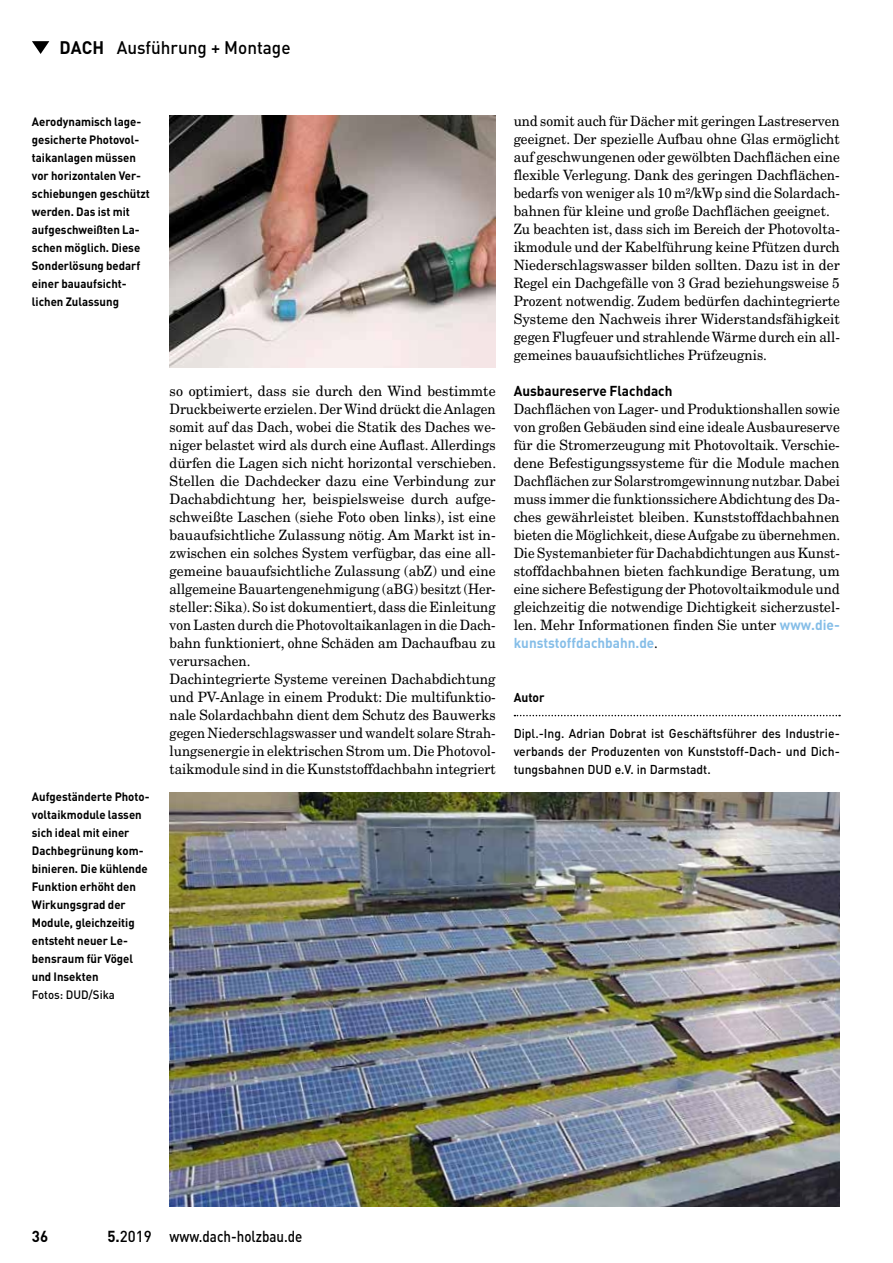
<style>
.page{position:relative;width:893px;height:1263px;background:#fff}
.page>*{position:absolute;margin:0;border:0;box-sizing:border-box;transform-origin:0 0}
.t1{font:500 18px "DIN Pro";color:#000;scale:.95 1}
.t2{font:500 15.75px "DIN Pro";color:#000;scale:.95 1}
.t3{font:700 15.75px "DIN Pro";color:#000;scale:.95 1}
.t4{font:14.25px/18px "New Century Schlbk LT Std";color:#000;scale:.94 1}
.t5{font:14.25px/18px "New Century Schlbk LT Std";color:#000}
.t6{font:700 14.25px "DIN Pro";color:#000;scale:.95 1}
.t7{font:700 14.25px "DIN Pro";color:#86bee8;scale:.95 1}
.t8{font:500 12.75px/18px "DIN Pro";color:#000;text-align:justify;scale:.95 1}
.t9{font:700 12.75px "DIN Pro";color:#000;scale:.95 1}
.t10{font:700 12px/18px "DIN Pro";color:#000;scale:.95 1}
.t11{font:500 12px "DIN Pro";color:#000;scale:.95 1}
.s1{font-weight:700}
.s2{font-family:"DIN Pro";font-weight:700;color:#86bee8}
.s3{font-family:"Myriad Pro";font-weight:400;color:#000}
</style>
<div class="page">
<svg style="left:32px;top:41px;width:17px;height:13px"></svg>
<img style="left:170px;top:115px;width:326px;height:252px">
<img style="left:170px;top:792px;width:670px;height:414px">
<svg style="left:514px;top:715px;width:326px;height:1px"></svg>
<p class="t1" style="left:60px;top:35px;width:245px"><span class="s1">DACH</span> Ausführung + Montage</p>
<p class="t10" style="left:32px;top:112px;width:126px">Aerodynamisch lage&shy;gesicherte Photovol&shy;taikanlagen müssen vor horizontalen Ver&shy;schiebungen geschützt werden. Das ist mit aufgeschweißten La&shy;schen möglich. Diese<br>Sonderlösung bedarf einer bauaufsicht&shy;lichen Zulassung</p>
<p class="t10" style="left:32px;top:787px;width:125px">Aufgeständerte Photo&shy;voltaikmodule lassen sich ideal mit einer<br>Dachbegrünung kom&shy;binieren. Die kühlende<br>Funktion erhöht den<br>Wirkungsgrad der<br>Module, gleichzeitig entsteht neuer Le&shy;bensraum für Vögel und Insekten</p>
<p class="t11" style="left:32px;top:987px;width:89px">Fotos: DUD/Sika</p>
<p class="t5" style="left:170px;top:382px;width:328px">so optimiert, dass sie durch den Wind bestimmte Druckbeiwerte erzielen. Der Wind drückt die Anlagen somit auf das Dach, wobei die Statik des Daches we&shy;niger belastet wird als durch eine Auflast. Allerdings dürfen die Lagen sich nicht horizontal verschieben.<br>Stellen die Dachdecker dazu eine Verbindung zur Dachabdichtung her, beispielsweise durch aufge&shy;schweißte Laschen (siehe Foto oben links), ist eine bauaufsichtliche Zulassung nötig. Am Markt ist in&shy;zwischen ein solches System verfügbar, das eine all&shy;gemeine bauaufsichtliche Zulassung (abZ) und eine allgemeine Bauartengenehmigung (aBG) besitzt (Her&shy;steller: Sika). So ist dokumentiert, dass die Einleitung von Lasten durch die Photovoltaikanlagen in die Dach&shy;bahn funktioniert, ohne Schäden am Dachaufbau zu verursachen.<br>Dachintegrierte Systeme vereinen Dachabdichtung und PV-Anlage in einem Produkt: Die multifunktio&shy;nale Solardachbahn dient dem Schutz des Bauwerks gegen Niederschlagswasser und wandelt solare Strah&shy;lungsenergie in elektrischen Strom um. Die Photovol&shy;taikmodule sind in die Kunststoffdachbahn integriert</p>
<p class="t4" style="left:514px;top:112px;width:348px">und somit auch für Dächer mit geringen Lastreserven geeignet. Der spezielle Aufbau ohne Glas ermöglicht auf geschwungenen oder gewölbten Dachflächen eine flexible Verlegung. Dank des geringen Dachflächen&shy;bedarfs von weniger als 10 m²/kWp sind die Solardach&shy;bahnen für kleine und große Dachflächen geeignet.<br>Zu beachten ist, dass sich im Bereich der Photovolta&shy;ikmodule und der Kabelführung keine Pfützen durch Niederschlagswasser bilden sollten. Dazu ist in der Regel ein Dachgefälle von 3 Grad beziehungsweise 5<br>Prozent notwendig. Zudem bedürfen dachintegrierte Systeme den Nachweis ihrer Widerstandsfähigkeit gegen Flugfeuer und strahlende Wärme durch ein all&shy;gemeines bauaufsichtliches Prüfzeugnis.</p>
<p class="t6" style="left:514px;top:381px;width:169px">Ausbaureserve Flachdach</p>
<p class="t4" style="left:514px;top:400px;width:349px;text-align:justify">Dachflächen von Lager- und Produktionshallen sowie von großen Gebäuden sind eine ideale Ausbaureserve für die Stromerzeugung mit Photovoltaik. Verschie&shy;dene Befestigungssysteme für die Module machen Dachflächen zur Solarstromgewinnung nutzbar. Dabei muss immer die funktionssichere Abdichtung des Da&shy;ches gewährleistet bleiben. Kunststoffdachbahnen bieten die Möglichkeit, diese Aufgabe zu übernehmen.<br>Die Systemanbieter für Dachabdichtungen aus Kunst&shy;stoffdachbahnen bieten fachkundige Beratung, um eine sichere Befestigung der Photovoltaikmodule und gleichzeitig die notwendige Dichtigkeit sicherzustel&shy;len. Mehr Informationen finden Sie unter <span class="s2">www.die-</span></p>
<p class="t7" style="left:514px;top:633px;width:152px">kunststoffdachbahn.de<span class="s3">.</span></p>
<p class="t9" style="left:514px;top:689px;width:34px">Autor</p>
<p class="t8" style="left:514px;top:724px;width:345px">Dipl.-Ing. Adrian Dobrat ist Geschäftsführer des Industrie&shy;verbands der Produzenten von Kunststoff-Dach- und Dich&shy;tungsbahnen DUD e.V. in Darmstadt.</p>
<p class="t3" style="left:32px;top:1226px;width:19px">36</p>
<p class="t2" style="left:108px;top:1226px;width:207px"><span class="s1">5.</span>2019 www.dach-holzbau.de</p>
</div>
